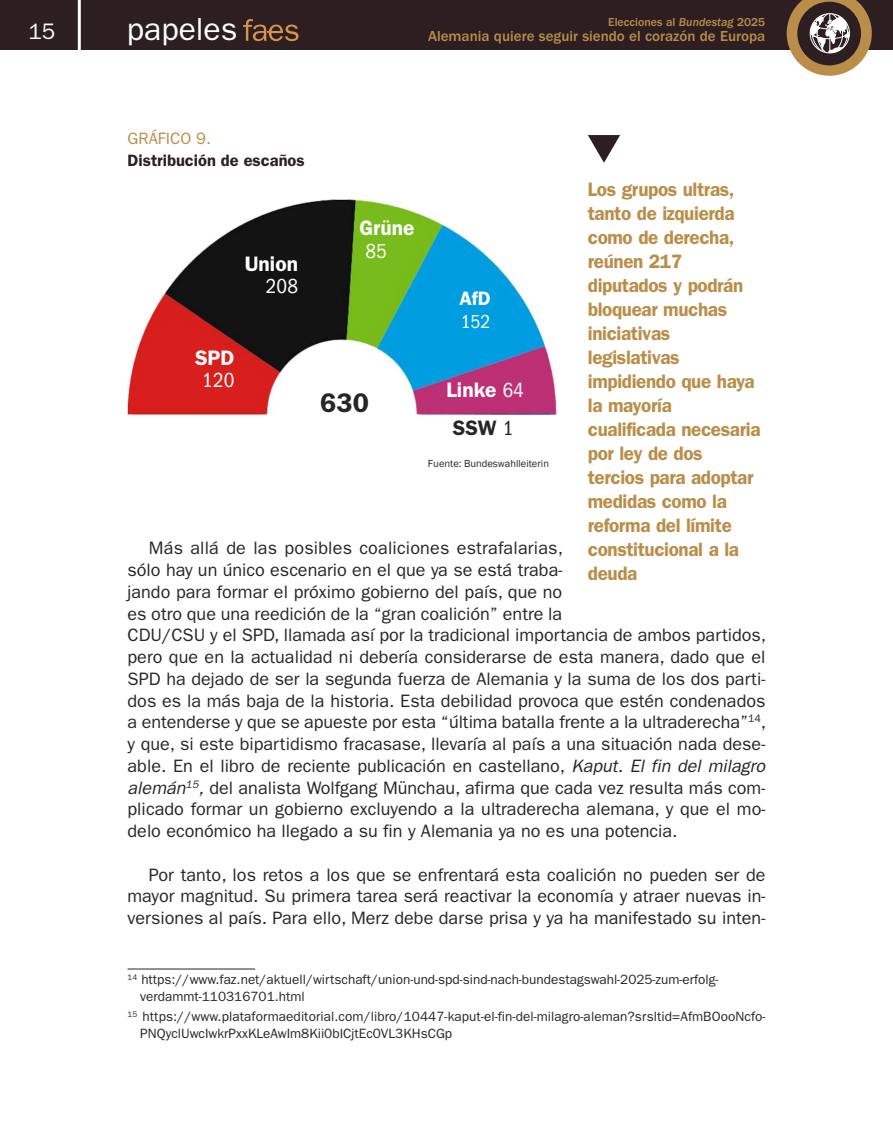
<style>
.page{position:relative;width:893px;height:1127px;background:#fff}
.page>*{position:absolute;margin:0;border:0;box-sizing:border-box;transform-origin:0 0}
.t1{font:31.95px "Franklin Gothic";color:#fff}
.t2{font:600 27px "Franklin Gothic";color:#272526}
.t3{font:22.5px "Franklin Gothic";color:#fff}
.t4{font:600 21px/38px "Franklin Gothic";color:#fff}
.t5{font:condensed 21px "Franklin Gothic";color:#fff}
.t6{font:600 19.5px/24px "Franklin Gothic";letter-spacing:-.02em;color:#ba8e49}
.t7{font:600 19.5px "Franklin Gothic";color:#fff}
.t8{font:condensed 19.5px "Franklin Gothic";color:#fff}
.t9{font:18px/21.8px "Franklin Gothic";color:#272526}
.t10{font:600 16.5px "Franklin Gothic";color:#2d1e22}
.t11{font:16.5px "Franklin Gothic";color:#ba8e49}
.t12{font:500 15px "Franklin Gothic";color:#ba8e49}
.t13{font:13.5px/16.5px "Franklin Gothic";color:#272526}
.t14{font:500 12px "Franklin Gothic";color:#ba8e49}
.t15{font:10.5px "Franklin Gothic";color:#272526}
.s1{font-style:italic}
.s2{font-weight:400;font-stretch:condensed}
.s3{color:#272526}
.s4{font-weight:400;font-stretch:condensed;color:#272526}
</style>
<div class="page">
<div style="left:0;top:0;width:893px;height:50px;background:#2d1e22"></div>
<svg style="left:243px;top:19px;width:56px;height:23px"></svg>
<svg style="left:787px;top:0;width:85px;height:76px"></svg>
<div style="left:810px;top:13px;width:40px;height:40px;border:1px solid #fff;border-radius:50%"></div>
<hr style="left:78px;top:0;width:3px;height:52px;background:#fff">
<svg style="left:588px;top:135px;width:32px;height:28px"></svg>
<img style="left:128px;top:200px;width:429px;height:216px">
<hr style="left:128px;top:969px;width:127px;height:1px;background:#272526">
<h1 class="t1" style="left:127px;top:11px;width:112px">papeles</h1>
<p class="t14" style="left:608px;top:15px;width:159px">Elecciones al <span class="s1">Bundestag</span> 2025</p>
<p class="t3" style="left:28px;top:19px;width:28px">15</p>
<p class="t12" style="left:428px;top:27px;width:339px">Alemania quiere seguir siendo el corazón de Europa</p>
<p class="t11" style="left:128px;top:129px;width:85px">GRÁFICO 9.</p>
<p class="t10" style="left:128px;top:151px;width:179px">Distribución de escaños</p>
<p class="t6" style="left:588px;top:177px;width:174px">Los grupos ultras, tanto de izquierda como de derecha, reúnen 217 diputados y podrán bloquear muchas iniciativas legislativas impidiendo que haya la mayoría cualificada necesaria por ley de dos tercios para adoptar medidas como la reforma del límite constitucional a la deuda</p>
<p class="t4" style="left:359px;top:209px;width:57px">Grüne</p>
<p class="t5" style="left:365px;top:239px;width:23px">85</p>
<p class="t4" style="left:245px;top:245px;width:55px">Union</p>
<p class="t5" style="left:266px;top:274px;width:34px">208</p>
<p class="t7" style="left:459px;top:287px;width:33px">AfD</p>
<p class="t8" style="left:461px;top:310px;width:31px">152</p>
<p class="t4" style="left:195px;top:339px;width:41px">SPD</p>
<p class="t5" style="left:202px;top:368px;width:34px">120</p>
<p class="t4" style="left:446px;top:371px;width:79px">Linke <span class="s2">64<br></span><span class="s3">SSW</span> <span class="s4">1</span></p>
<h2 class="t2" style="left:320px;top:386px;width:50px">630</h2>
<p class="t15" style="left:428px;top:457px;width:123px">Fuente: Bundeswahlleiterin</p>
<p class="t9" style="left:128px;top:537px;width:643px;text-indent:21px">Más allá de las posibles coaliciones estrafalarias,<br>sólo hay un único escenario en el que ya se está traba-<br>jando para formar el próximo gobierno del país, que no<br>es otro que una reedición de la “gran coalición” entre la<br>CDU/CSU y el SPD, llamada así por la tradicional importancia de ambos partidos, pero que en la actualidad ni debería considerarse de esta manera, dado que el SPD ha dejado de ser la segunda fuerza de Alemania y la suma de los dos parti&shy;dos es la más baja de la historia. Esta debilidad provoca que estén condenados a entenderse y que se apueste por esta “última batalla frente a la ultraderecha”<sup>14</sup>, y que, si este bipartidismo fracasase, llevaría al país a una situación nada dese&shy;able. En el libro de reciente publicación en castellano, <span class="s1">Kaput. El fin del milagro alemán</span><sup>15</sup><span class="s1">,</span> del analista Wolfgang Münchau, afirma que cada vez resulta más com&shy;plicado formar un gobierno excluyendo a la ultraderecha alemana, y que el mo&shy;delo económico ha llegado a su fin y Alemania ya no es una potencia.</p>
<p class="t9" style="left:128px;top:864px;width:639px;text-align:justify;text-indent:21px">Por tanto, los retos a los que se enfrentará esta coalición no pueden ser de mayor magnitud. Su primera tarea será reactivar la economía y atraer nuevas in&shy;versiones al país. Para ello, Merz debe darse prisa y ya ha manifestado su inten-</p>
<p class="t13" style="left:140px;top:971px;width:580px;text-indent:-13px"><sup>14</sup> https://www.faz.net/aktuell/wirtschaft/union-und-spd-sind-nach-bundestagswahl-2025-zum-erfolg&shy;verdammt-110316701.html</p>
<p class="t13" style="left:140px;top:1008px;width:627px;text-indent:-13px"><sup>15</sup> https://www.plataformaeditorial.com/libro/10447-kaput-el-fin-del-milagro-aleman?srsltid=AfmBOooNcfo-<br>PNQyclUwcIwkrPxxKLeAwIm8Kii0bICjtEc0VL3KHsCGp</p>
</div>
